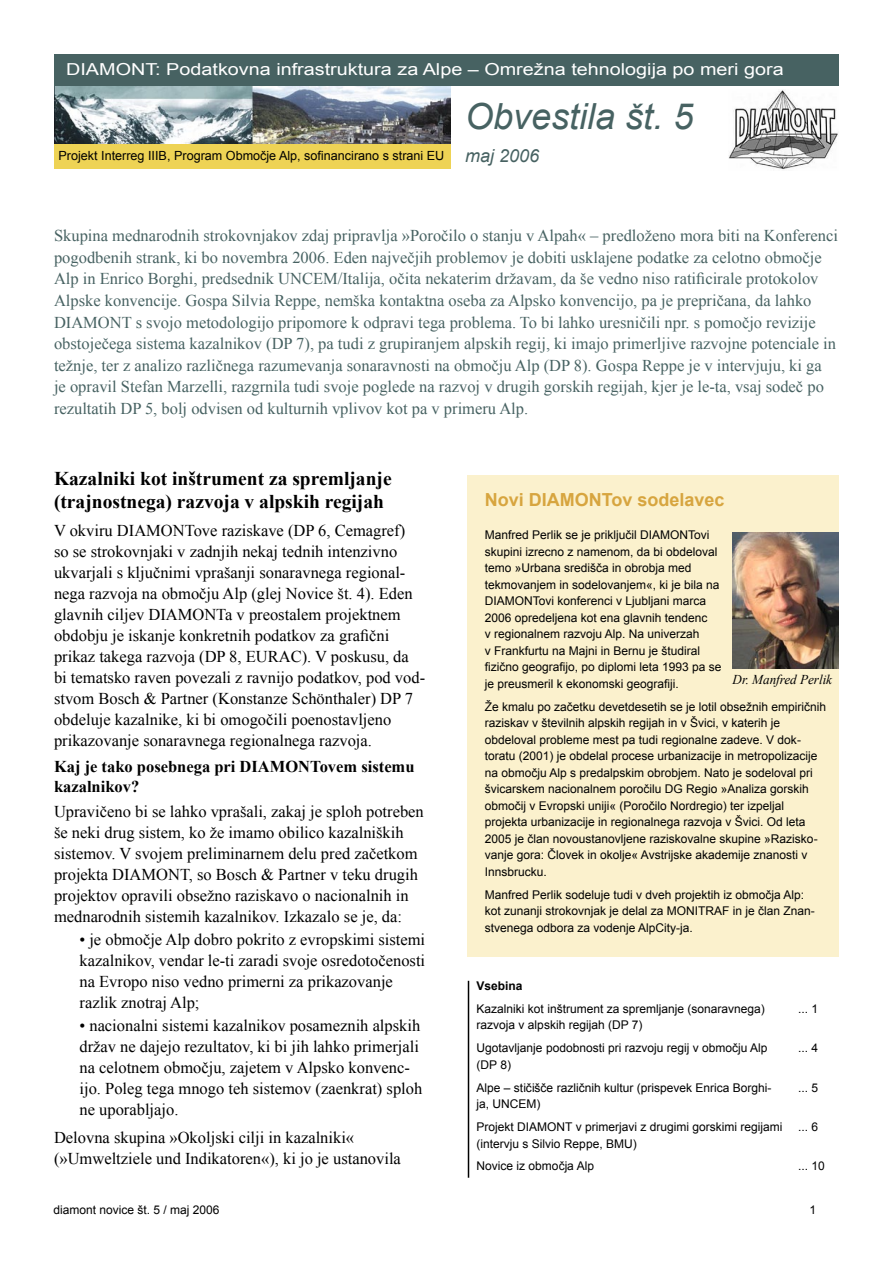
<style>
.page{position:relative;width:893px;height:1263px;background:#fff}
.page>*{position:absolute;margin:0;border:0;box-sizing:border-box;transform-origin:0 0}
.t1{font:italic 36px "Arial";color:#476262}
.Überschrift_Text{font:700 19.5px/23.4px "Times New Roman";color:#000}
.überschrift{font:700 18px "Arial";color:#d7a53f}
.t2{font:italic 18px "Arial";color:#476262}
.Fließtext{font:16.5px/21px "Times New Roman";color:#000}
.t3{font:16.5px/21.6px "Times New Roman";color:#476262}
.t4{font:16.5px "Arial";color:#fff;scale:1.2 1}
.Überschrift_Text_2{font:700 16.5px/19.8px "Times New Roman";color:#000}
.Bildunterschrift{font:italic 13.5px "Times New Roman";color:#000}
.t5{font:12.6px "Arial";color:#000}
.kastentext{font:12px/16.5px "Arial";color:#000}
.kastentext-2{font:700 12px "Arial";color:#000}
</style>
<div class="page">
<div style="left:54px;top:130px;width:396px;height:38px;background:#eed355"></div>
<div style="left:54px;top:54px;width:785px;height:32px;background:#476262"></div>
<img style="left:729px;top:90px;width:109px;height:80px">
<img style="left:54px;top:86px;width:396px;height:58px">
<div style="left:468px;top:476px;width:371px;height:481px;background:#fbf1cd"></div>
<img style="left:733px;top:532px;width:106px;height:137px">
<hr style="left:468px;top:981px;width:1px;height:197px;background:#000">
<p class="t4" style="left:66px;top:59px;width:599px">DIAMONT: Podatkovna infrastruktura za Alpe – Omrežna tehnologija po meri gora</p>
<p class="t5" style="left:58px;top:148px;width:387px">Projekt Interreg IIIB, Program Območje Alp, sofinancirano s strani EU</p>
<p class="t1" style="left:465px;top:93px;width:230px">Obvestila št. 5</p>
<p class="t2" style="left:465px;top:144px;width:76px">maj 2006</p>
<p class="t3" style="left:54px;top:225px;width:786px">Skupina mednarodnih strokovnjakov zdaj pripravlja »Poročilo o stanju v Alpah« – predloženo mora biti na Konferenci pogodbenih strank, ki bo novembra 2006. Eden največjih problemov je dobiti usklajene podatke za celotno območje Alp in Enrico Borghi, predsednik UNCEM/Italija, očita nekaterim državam, da še vedno niso ratificirale protokolov Alpske konvencije. Gospa Silvia Reppe, nemška kontaktna oseba za Alpsko konvencijo, pa je prepričana, da lahko DIAMONT s svojo metodologijo pripomore k odpravi tega problema. To bi lahko uresničili npr. s pomočjo revizije obstoječega sistema kazalnikov (DP 7), pa tudi z grupiranjem alpskih regij, ki imajo primerljive razvojne potenciale in težnje, ter z analizo različnega razumevanja sonaravnosti na območju Alp (DP 8). Gospa Reppe je v intervjuju, ki ga<br>je opravil Stefan Marzelli, razgrnila tudi svoje poglede na razvoj v drugih gorskih regijah, kjer je le-ta, vsaj sodeč po rezultatih DP 5, bolj odvisen od kulturnih vplivov kot pa v primeru Alp.</p>
<p class="Überschrift_Text" style="left:54px;top:466px;width:339px">Kazalniki kot inštrument za spremljanje (trajnostnega) razvoja v alpskih regijah</p>
<p class="Fließtext" style="left:54px;top:519px;width:373px">V okviru DIAMONTove raziskave (DP 6, Cemagref)<br>so se strokovnjaki v zadnjih nekaj tednih intenzivno ukvarjali s ključnimi vprašanji sonaravnega regional&shy;nega razvoja na območju Alp (glej Novice št. 4). Eden glavnih ciljev DIAMONTa v preostalem projektnem obdobju je iskanje konkretnih podatkov za grafični prikaz takega razvoja (DP 8, EURAC). V poskusu, da bi tematsko raven povezali z ravnijo podatkov, pod vod&shy;stvom Bosch &amp; Partner (Konstanze Schönthaler) DP 7 obdeluje kazalnike, ki bi omogočili poenostavljeno prikazovanje sonaravnega regionalnega razvoja.</p>
<p class="Überschrift_Text_2" style="left:54px;top:756px;width:362px">Kaj je tako posebnega pri DIAMONTovem sistemu kazalnikov?</p>
<p class="Fließtext" style="left:54px;top:801px;width:371px">Upravičeno bi se lahko vprašali, zakaj je sploh potreben še neki drug sistem, ko že imamo obilico kazalniških sistemov. V svojem preliminarnem delu pred začetkom projekta DIAMONT, so Bosch &amp; Partner v teku drugih projektov opravili obsežno raziskavo o nacionalnih in mednarodnih sistemih kazalnikov. Izkazalo se je, da:</p>
<p class="Fließtext" style="left:80px;top:929px;width:347px">• je območje Alp dobro pokrito z evropskimi sistemi kazalnikov, vendar le-ti zaradi svoje osredotočenosti na Evropo niso vedno primerni za prikazovanje razlik znotraj Alp;</p>
<p class="Fließtext" style="left:80px;top:1015px;width:344px">• nacionalni sistemi kazalnikov posameznih alpskih držav ne dajejo rezultatov, ki bi jih lahko primerjali na celotnem območju, zajetem v Alpsko konvenc&shy;ijo. Poleg tega mnogo teh sistemov (zaenkrat) sploh ne uporabljajo.</p>
<p class="Fließtext" style="left:54px;top:1126px;width:348px">Delovna skupina »Okoljski cilji in kazalniki« (»Umweltziele und Indikatoren«), ki jo je ustanovila</p>
<p class="überschrift" style="left:485px;top:488px;width:241px">Novi DIAMONTov sodelavec</p>
<p class="kastentext" style="left:485px;top:527px;width:238px">Manfred Perlik se je priključil DIAMONTovi skupini izrecno z namenom, da bi obdeloval temo »Urbana središča in obrobja med tekmovanjem in sodelovanjem«, ki je bila na DIAMONTovi konferenci v Ljubljani marca 2006 opredeljena kot ena glavnih tendenc<br>v regionalnem razvoju Alp. Na univerzah<br>v Frankfurtu na Majni in Bernu je študiral fizično geografijo, po diplomi leta 1993 pa se je preusmeril k ekonomski geografiji.</p>
<p class="kastentext" style="left:485px;top:698px;width:343px">Že kmalu po začetku devetdesetih se je lotil obsežnih empiričnih raziskav v številnih alpskih regijah in v Švici, v katerih je obdeloval probleme mest pa tudi regionalne zadeve. V dok&shy;toratu (2001) je obdelal procese urbanizacije in metropolizacije na območju Alp s predalpskim obrobjem. Nato je sodeloval pri švicarskem nacionalnem poročilu DG Regio »Analiza gorskih območij v Evropski uniji« (Poročilo Nordregio) ter izpeljal projekta urbanizacije in regionalnega razvoja v Švici. Od leta 2005 je član novoustanovljene raziskovalne skupine »Razisko&shy;vanje gora: Človek in okolje« Avstrijske akademije znanosti v Innsbrucku.</p>
<p class="kastentext" style="left:485px;top:886px;width:332px">Manfred Perlik sodeluje tudi v dveh projektih iz območja Alp: kot zunanji strokovnjak je delal za MONITRAF in je član Znan&shy;stvenega odbora za vodenje AlpCity-ja.</p>
<p class="Bildunterschrift" style="left:733px;top:670px;width:101px">Dr. Manfred Perlik</p>
<p class="kastentext-2" style="left:477px;top:978px;width:48px">Vsebina</p>
<p class="kastentext" style="left:477px;top:1000px;width:290px">Kazalniki kot inštrument za spremljanje (sonaravnega) razvoja v alpskih regijah (DP 7)</p>
<p class="kastentext" style="left:477px;top:1040px;width:292px">Ugotavljanje podobnosti pri razvoju regij v območju Alp (DP 8)</p>
<p class="kastentext" style="left:477px;top:1079px;width:296px">Alpe – stičišče različnih kultur (prispevek Enrica Borghi&shy;ja, UNCEM)</p>
<p class="kastentext" style="left:477px;top:1119px;width:307px">Projekt DIAMONT v primerjavi z drugimi gorskimi regijami (intervju s Silvio Reppe, BMU)</p>
<p class="kastentext" style="left:477px;top:1158px;width:119px">Novice iz območja Alp</p>
<p class="kastentext" style="left:798px;top:1000px;width:22px">... 1</p>
<p class="kastentext" style="left:798px;top:1040px;width:22px">... 4</p>
<p class="kastentext" style="left:798px;top:1079px;width:22px">... 5</p>
<p class="kastentext" style="left:798px;top:1119px;width:22px">... 6</p>
<p class="kastentext" style="left:798px;top:1158px;width:28px">... 10</p>
<p class="kastentext" style="left:53px;top:1202px;width:168px">diamont novice št. 5 / maj 2006</p>
<p class="kastentext" style="left:809px;top:1202px;width:8px">1</p>
</div>
